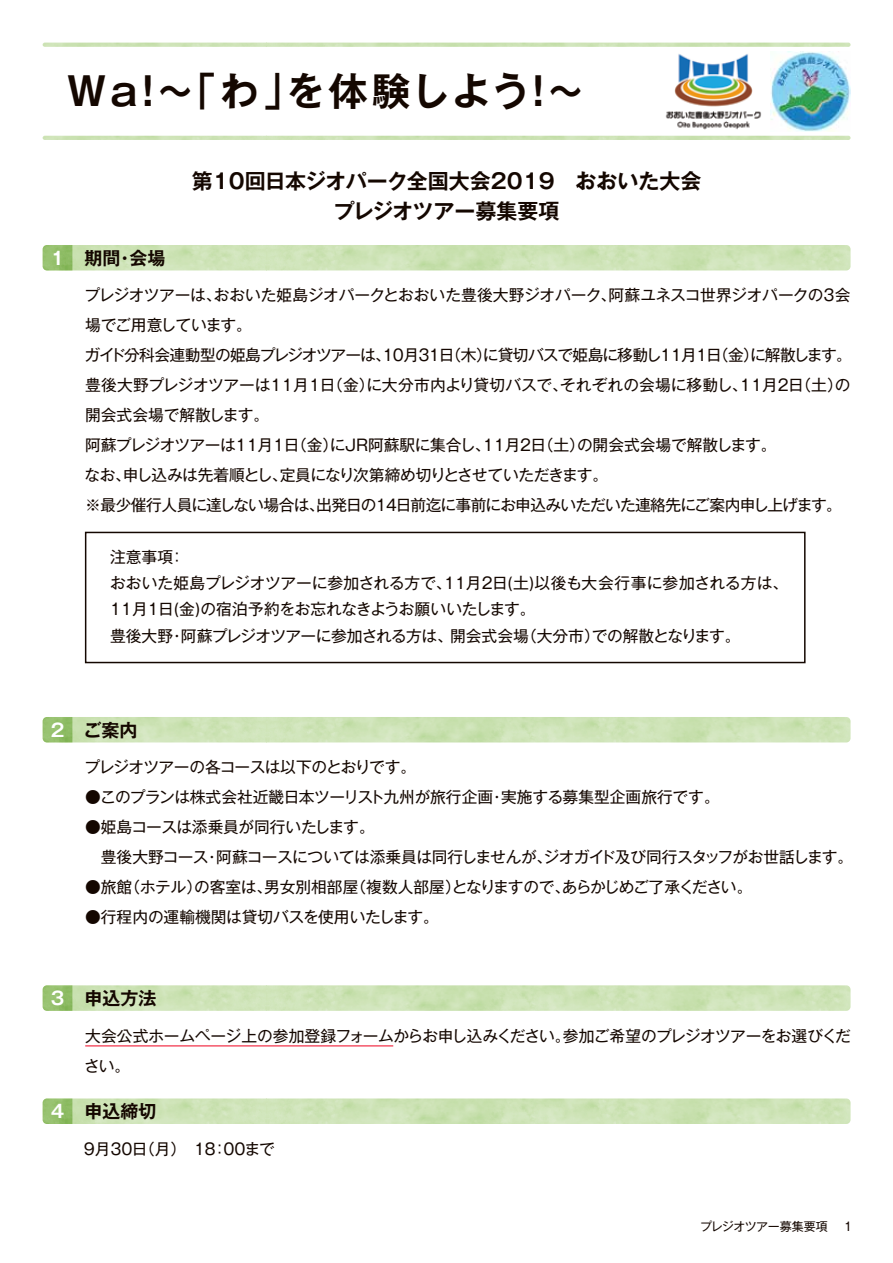
<style>
.page{position:relative;width:893px;height:1263px;background:#fff}
.page>*{position:absolute;margin:0;border:0;box-sizing:border-box;transform-origin:0 0}
.t1{font:700 39px "Gothic MB101 Pro De";letter-spacing:.055em;color:#140700}
.t2{font:700 21px/30px "Gothic MB101 Pro De";color:#140700;text-align:center}
.t3{font:700 18px "Gothic MB101 Pro De";color:#140700}
.t4{font:700 18px "Gothic MB101 Pro De";color:#fff}
.t5{font:15.75px/30px "Gothic MB101 Pro";letter-spacing:-.03em;color:#140700}
.t6{font:15.75px/26.2px "Gothic MB101 Pro";letter-spacing:-.005em;color:#140700}
.t7{font:15.75px "Gothic MB101 Pro";letter-spacing:-.01em;color:#140700}
.t8{font:15.75px "Gothic MB101 Pro";letter-spacing:-.185em;color:#140700}
.t9{font:12px "Gothic MB101 Pro";letter-spacing:-.03em;color:#140700}
.s1{color:#fff}
</style>
<div class="page">
<img style="left:770px;top:51px;width:81px;height:81px">
<img style="left:660px;top:42px;width:107px;height:94px">
<hr style="left:43px;top:136px;width:807px;height:4px;background:#cde3b4;border-radius:2px">
<svg style="left:43px;top:43px;width:807px;height:4px;fill:#cee3b6"></svg>
<svg style="left:43px;top:245px;width:807px;height:25px;fill:#cee3b7"></svg>
<svg style="left:43px;top:245px;width:29px;height:25px"></svg>
<svg style="left:43px;top:985px;width:807px;height:26px;fill:#cfe3b8"></svg>
<svg style="left:43px;top:985px;width:29px;height:26px"></svg>
<svg style="left:43px;top:1098px;width:807px;height:26px;fill:#cfe3b7"></svg>
<svg style="left:43px;top:1098px;width:29px;height:26px"></svg>
<div style="left:85px;top:532px;width:720px;height:131px;border:2px solid #140700"></div>
<svg style="left:43px;top:717px;width:807px;height:25px;fill:#cee3b7"></svg>
<svg style="left:43px;top:717px;width:29px;height:25px"></svg>
<hr style="left:85px;top:1045px;width:308px;height:1px;background:#ef001e">
<h1 class="t1" style="left:67px;top:59px;width:519px">Wa!～「わ」を体験しよう！～</h1>
<p class="t3" style="left:51px;top:243px;width:116px"><span class="s1">1</span> 期間・会場</p>
<h2 class="t2" style="left:192px;top:163px;width:511px">第10回日本ジオパーク全国大会2019　おおいた大会プレジオツアー募集要項</h2>
<p class="t5" style="left:84px;top:278px;width:769px">プレジオツアーは、おおいた姫島ジオパークとおおいた豊後大野ジオパーク、阿蘇ユネスコ世界ジオパークの３会場でご用意しています。<br>ガイド分科会連動型の姫島プレジオツアーは、１０月３１日（木）に貸切バスで姫島に移動し１１月１日（金）に解散します。豊後大野プレジオツアーは１１月１日（金）に大分市内より貸切バスで、それぞれの会場に移動し、１１月2日（土）の開会式会場で解散します。<br>阿蘇プレジオツアーは１１月１日（金）にJR阿蘇駅に集合し、１１月2日（土）の開会式会場で解散します。<br>なお、申し込みは先着順とし、定員になり次第締め切りとさせていただきます。<br>※最少催行人員に達しない場合は、出発日の14日前迄に事前にお申込みいただいた連絡先にご案内申し上げます。</p>
<p class="t6" style="left:110px;top:541px;width:680px">注意事項：<br>おおいた姫島プレジオツアーに参加される方で、11月2日(土)以後も大会行事に参加される方は、11月1日(金)の宿泊予約をお忘れなきようお願いいたします。<br>豊後大野・阿蘇プレジオツアーに参加される方は、開会式会場（大分市）での解散となります。</p>
<p class="t3" style="left:51px;top:715px;width:88px"><span class="s1">2</span> ご案内</p>
<p class="t5" style="left:84px;top:750px;width:333px">プレジオツアーの各コースは以下のとおりです。</p>
<p class="t5" style="left:85px;top:780px;width:636px">●このプランは株式会社近畿日本ツーリスト九州が旅行企画・実施する募集型企画旅行です。</p>
<p class="t5" style="left:85px;top:810px;width:770px">●姫島コースは添乗員が同行いたします。<br>　豊後大野コース・阿蘇コースについては添乗員は同行しませんが、ジオガイド及び同行スタッフがお世話します。</p>
<p class="t5" style="left:85px;top:870px;width:669px">●旅館（ホテル）の客室は、男女別相部屋（複数人部屋）となりますので、あらかじめご了承ください。</p>
<p class="t7" style="left:85px;top:904px;width:355px">●行程内の運輸機関は貸切バスを使用いたします。</p>
<p class="t3" style="left:51px;top:983px;width:107px"><span class="s1">3</span> 申込方法</p>
<p class="t4" style="left:51px;top:1096px;width:15px">4</p>
<p class="t5" style="left:84px;top:1018px;width:768px">大会公式ホームページ上の参加登録フォームからお申し込みください。参加ご希望のプレジオツアーをお選びください。</p>
<p class="t3" style="left:84px;top:1096px;width:74px">申込締切</p>
<p class="t8" style="left:81px;top:1136px;width:195px">９月３０日（月）　1 8：００まで</p>
<p class="t9" style="left:700px;top:1216px;width:155px">プレジオツアー募集要項 　１</p>
</div>
